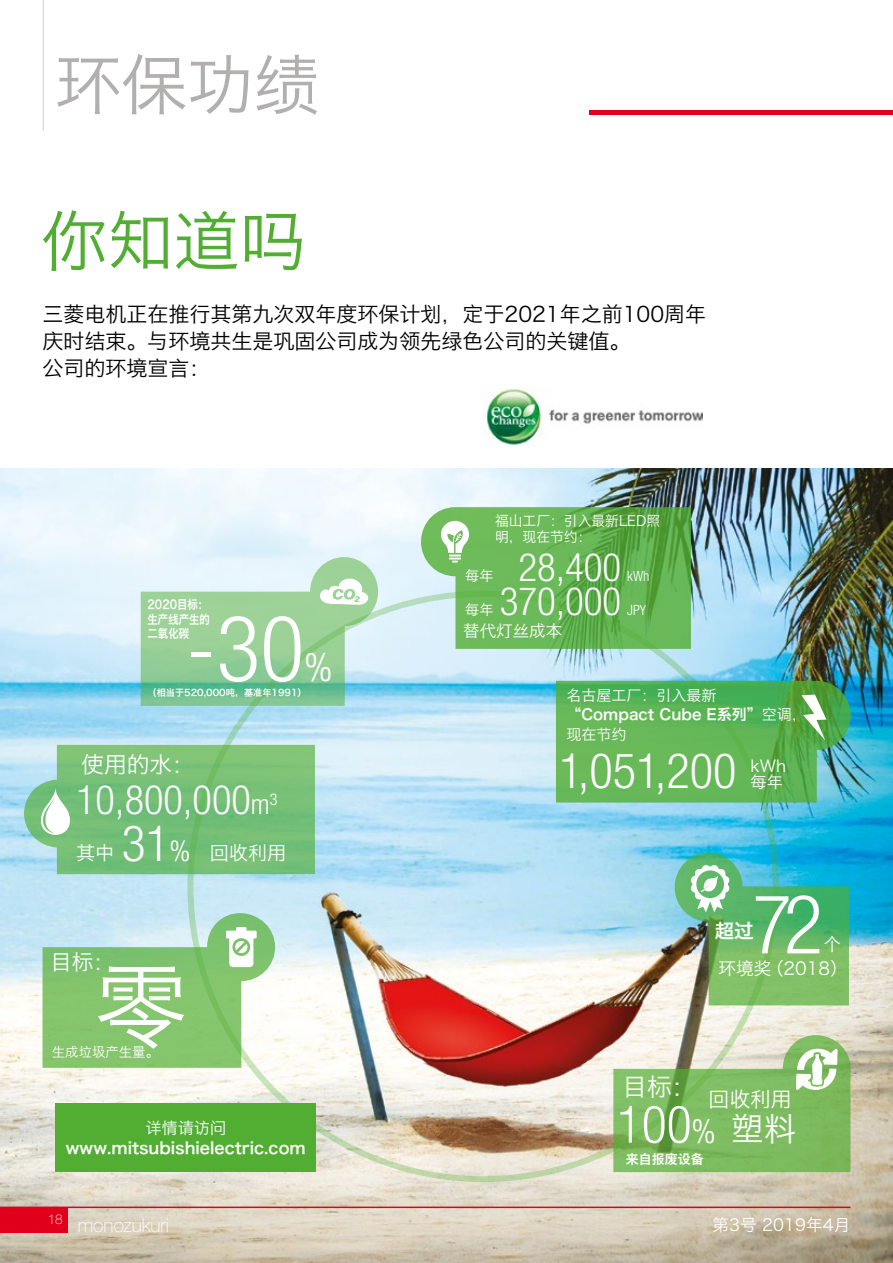
<style>
.page{position:relative;width:893px;height:1263px;background:#fff}
.page>*{position:absolute;margin:0;border:0;box-sizing:border-box;transform-origin:0 0}
.t1{font:300 condensed 91.5px "Helvetica Neue LTW1 G";color:#fff}
.t2{font:91.5px "Hiragino Sans GB W3";color:#fff}
.t3{font:300 condensed 82.05px "Helvetica Neue LTW1 G";color:#fff}
.t4{font:66px "Hiragino Sans GB W3";color:#b1b0af}
.t5{font:66px "Hiragino Sans GB W3";color:#52ae32}
.t6{font:300 condensed 52.05px "Helvetica Neue LTW1 G";color:#fff}
.t7{font:300 condensed 48.6px "Helvetica Neue LTW1 G";color:#fff}
.t8{font:300 condensed 40.5px "Helvetica Neue LTW1 G";color:#fff}
.t9{font:300 condensed 39.6px "Helvetica Neue LTW1 G";color:#fff}
.t10{font:300 condensed 39px "Helvetica Neue LTW1 G";color:#fff}
.t11{font:32.55px "Hiragino Sans GB W3";color:#fff}
.t12{font:24.6px "Hiragino Sans GB W3";color:#fff}
.t13{font:22.65px "Hiragino Sans GB W3";color:#fff}
.t14{font:21.45px "Hiragino Sans GB W3";color:#fff}
.t15{font:21px/27px "Hiragino Sans GB W3";color:#000}
.t16{font:20.85px "Hiragino Sans GB W3";color:#fff}
.t17{font:19.5px "Hiragino Sans GB W6";color:#fff}
.t18{font:100 19.35px "Helvetica Neue LTW1 G";color:#fff}
.t19{font:19.2px "Hiragino Sans GB W3";color:#fff}
.t20{font:17.7px "Hiragino Sans GB W3";color:#fff}
.t21{font:16.5px "Hiragino Sans GB W3";color:#fff}
.t22{font:16.2px/16.2px "Hiragino Sans GB W3";color:#fff}
.t23{font:16.05px "Hiragino Sans GB W6";color:#fff}
.t24{font:16.05px "Hiragino Sans GB W3";color:#fff}
.t25{font:15px "Hiragino Sans GB W6";color:#fff}
.t26{font:15px "Hiragino Sans GB W3";color:#fff}
.t27{font:14.1px/16px "Hiragino Sans GB W3";color:#fff}
.t28{font:300 condensed 14.1px "Helvetica Neue LTW1 G";color:#fff}
.t29{font:100 13.5px "Helvetica Neue LTW1 G";color:#fff}
.t30{font:13.35px "Hiragino Sans GB W3";color:#fff}
.t31{font:13.05px "Hiragino Sans GB W6";color:#fff}
.t32{font:12.15px/14.5px "Hiragino Sans GB W6";color:#fff;scale:.85 1}
.t33{font:9.15px "Hiragino Sans GB W6";color:#fff}
.s1{font-size:27.75px}
.s2{font-family:"Helvetica Neue LTW1 G";font-weight:300;font-stretch:condensed;font-size:49.8px}
.s3{font-family:"Helvetica Neue LTW1 G";font-weight:300;font-stretch:condensed;font-size:29.25px}
.s4{font-family:"Hiragino Sans GB W3"}
.s5{font-size:33.75px}
.s6{font-family:"Helvetica Neue LTW1 G";font-weight:100;font-size:19.35px}
</style>
<div class="page">
<img style="left:0;top:468px;width:893px;height:795px">
<img style="left:486px;top:388px;width:217px;height:58px">
<div style="left:55px;top:1103px;width:261px;height:69px;background:#52ae32"></div>
<svg style="left:613px;top:1034px;width:238px;height:138px;background:#94c379"></svg>
<svg style="left:43px;top:912px;width:232px;height:156px;background:#9cd093"></svg>
<svg style="left:675px;top:853px;width:174px;height:152px;background:#67b782"></svg>
<svg style="left:24px;top:745px;width:291px;height:129px;background:#7dc381"></svg>
<svg style="left:141px;top:557px;width:237px;height:149px;background:#a5d6b1"></svg>
<svg style="left:421px;top:507px;width:270px;height:142px;background:#72ba63"></svg>
<svg style="left:556px;top:681px;width:295px;height:121px;background:#5eb35d"></svg>
<div style="left:0;top:1207px;width:68px;height:25px;background:#e0001b"></div>
<hr style="left:43px;top:0;width:1px;height:131px;background:#d0d0d0">
<hr style="left:0;top:1206px;width:850px;height:2px;background:#e0001b">
<hr style="left:590px;top:110px;width:303px;height:4px;background:#e0001b">
<h3 class="t4" style="left:55px;top:44px;width:266px">环保功绩</h3>
<h3 class="t5" style="left:42px;top:200px;width:266px">你知道吗</h3>
<p class="t15" style="left:43px;top:300px;width:665px">三菱电机正在推行其第九次双年度环保计划，定于2021年之前100周年庆时结束。与环境共生是巩固公司成为领先绿色公司的关键值。<br>公司的环境宣言：</p>
<p class="t32" style="left:148px;top:597px;width:75px">2020目标：生产线产生的二氧化碳</p>
<h1 class="t1" style="left:186px;top:595px;width:120px">-30</h1>
<h3 class="t9" style="left:304px;top:644px;width:30px">%</h3>
<p class="t33" style="left:148px;top:687px;width:161px">（相当于520,000吨，基准年1991）</p>
<p class="t13" style="left:81px;top:750px;width:115px">使用的水：</p>
<h3 class="t8" style="left:76px;top:776px;width:203px">10,800,000<span class="s1">m</span><sup>3</sup></h3>
<p class="t19" style="left:76px;top:840px;width:212px">其中 <span class="s2">31</span><span class="s3">%</span> 回收利用</p>
<p class="t14" style="left:50px;top:948px;width:66px">目标：</p>
<h1 class="t2" style="left:96px;top:949px;width:93px">零</h1>
<p class="t30" style="left:52px;top:1044px;width:109px">生成垃圾产生量。</p>
<p class="t24" style="left:146px;top:1118px;width:82px">详情请访问</p>
<p class="t23" style="left:66px;top:1137px;width:241px">www.mitsubishielectric.com</p>
<p class="t27" style="left:495px;top:513px;width:167px">福山工厂：引入最新LED照明，现在节约：</p>
<p class="t27" style="left:465px;top:567px;width:30px">每年</p>
<p class="t27" style="left:465px;top:602px;width:30px">每年</p>
<h3 class="t10" style="left:518px;top:544px;width:104px">28,400</h3>
<p class="t28" style="left:627px;top:568px;width:24px">kWh</p>
<h3 class="t10" style="left:500px;top:579px;width:123px">370,000</h3>
<p class="t28" style="left:627px;top:602px;width:20px">JPY</p>
<p class="t21" style="left:463px;top:620px;width:101px">替代灯丝成本</p>
<p class="t26" style="left:566px;top:685px;width:151px">名古屋工厂：引入最新</p>
<p class="t25" style="left:566px;top:704px;width:242px">“Compact Cube E系列”<span class="s4">空调，</span></p>
<p class="t26" style="left:566px;top:724px;width:61px">现在节约</p>
<p class="t22" style="left:751px;top:757px;width:37px">kWh每年</p>
<h3 class="t7" style="left:559px;top:742px;width:179px">1,051,200</h3>
<h2 class="t3" style="left:752px;top:876px;width:72px">72</h2>
<p class="t20" style="left:718px;top:957px;width:131px">环境奖（2018）</p>
<p class="t17" style="left:715px;top:918px;width:40px">超过</p>
<p class="t20" style="left:823px;top:934px;width:19px">个</p>
<p class="t12" style="left:622px;top:1072px;width:75px">目标：</p>
<h3 class="t6" style="left:617px;top:1094px;width:101px">100<span class="s5">%</span></h3>
<p class="t16" style="left:708px;top:1086px;width:85px">回收利用</p>
<h3 class="t11" style="left:731px;top:1108px;width:66px">塑料</h3>
<p class="t31" style="left:626px;top:1150px;width:79px">来自报废设备</p>
<p class="t29" style="left:48px;top:1211px;width:17px">18</p>
<p class="t18" style="left:78px;top:1213px;width:93px">monozukuri</p>
<p class="t21" style="left:712px;top:1214px;width:139px">第3号 2019年4月</p>
<p class="t21" style="left:78px;top:1215px;width:71px">制造技术<span class="s6">i</span></p>
<p class="t21" style="left:806px;top:1214px;width:46px">第3号</p>
</div>
